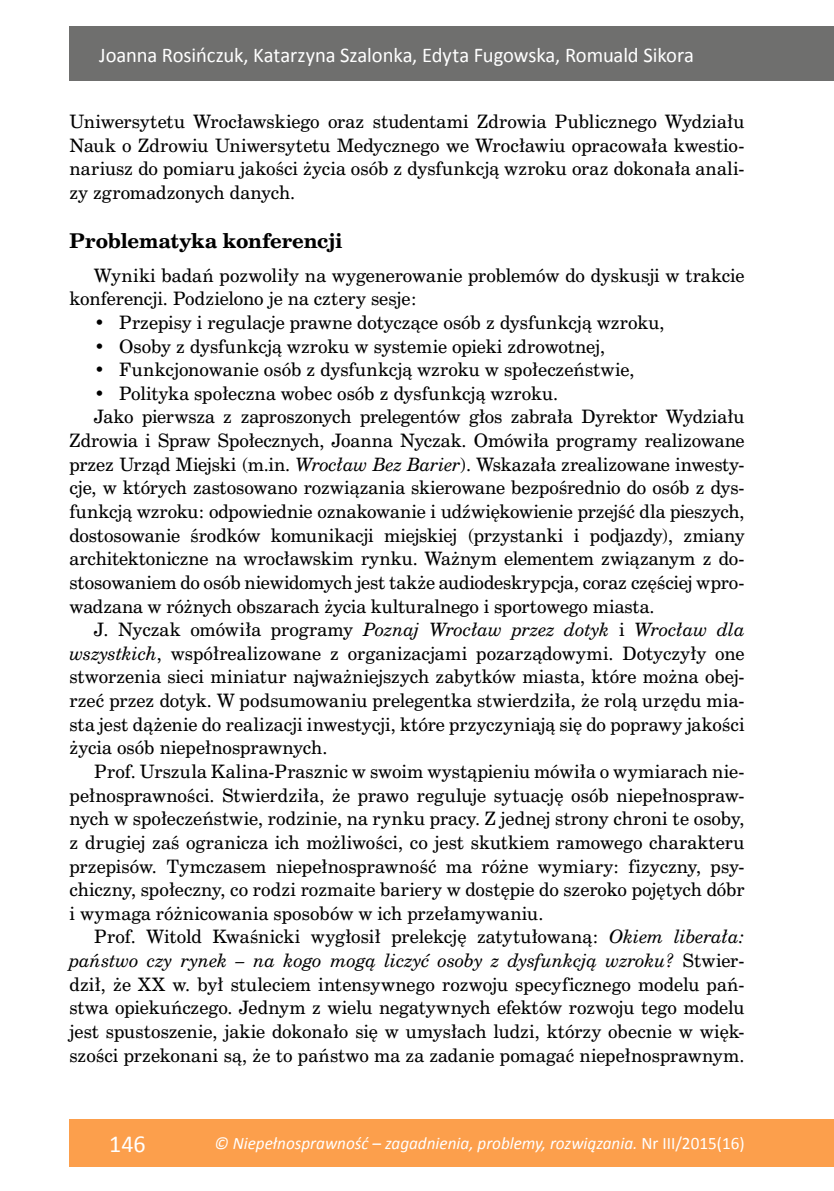
<style>
.page{position:relative;width:834px;height:1191px;background:#fff}
.page>*{position:absolute;margin:0;border:0;box-sizing:border-box;transform-origin:0 0}
.t1{font:24.5px "Calibri";color:#fff}
.t2{font:21px "Calibri";letter-spacing:-.005em;color:#fff}
.t3{font:700 19.25px "Cent Schbook PL";letter-spacing:-.01em;color:#000}
.t4{font:17.5px/23.6px "Cent Schbook PL";color:#000;text-align:justify}
.t5{font:italic 17.5px "Cent Schbook PL";color:#000}
.t6{font:italic 17.5px "Calibri";color:#fff}
.s1{font-style:italic}
.s2{font-style:normal}
</style>
<div class="page">
<div style="left:69px;top:1119px;width:764px;height:47px;background:#fc9f4c"></div>
<div style="left:69px;top:26px;width:764px;height:55px;background:#6f6f6e"></div>
<p class="t2" style="left:99px;top:40px;width:596px">Joanna Rosińczuk, Katarzyna Szalonka, Edyta Fugowska, Romuald Sikora</p>
<p class="t4" style="left:69px;top:110px;width:676px">Uniwersytetu Wrocławskiego oraz studentami Zdrowia Publicznego Wydziału Nauk o Zdrowiu Uniwersytetu Medycznego we Wrocławiu opracowała kwestio&shy;nariusz do pomiaru jakości życia osób z dysfunkcją wzroku oraz dokonała anali&shy;zy zgromadzonych danych.</p>
<p class="t3" style="left:69px;top:228px;width:274px">Problematyka konferencji</p>
<p class="t4" style="left:69px;top:263px;width:676px;text-indent:25px">Wyniki badań pozwoliły na wygenerowanie problemów do dyskusji w trakcie konferencji. Podzielono je na cztery sesje:</p>
<p class="t4" style="left:94px;top:310px;width:571px">• Przepisy i regulacje prawne dotyczące osób z dysfunkcją wzroku,</p>
<p class="t4" style="left:94px;top:334px;width:512px">• Osoby z dysfunkcją wzroku w systemie opieki zdrowotnej,</p>
<p class="t4" style="left:94px;top:358px;width:541px">• Funkcjonowanie osób z dysfunkcją wzroku w społeczeństwie,</p>
<p class="t4" style="left:94px;top:381px;width:465px">• Polityka społeczna wobec osób z dysfunkcją wzroku.</p>
<p class="t4" style="left:94px;top:405px;width:651px">Jako pierwsza z zaproszonych prelegentów głos zabrała Dyrektor Wydziału</p>
<p class="t4" style="left:69px;top:428px;width:676px">Zdrowia i Spraw Społecznych, Joanna Nyczak. Omówiła programy realizowane</p>
<p class="t4" style="left:69px;top:452px;width:676px">przez Urząd Miejski (m.in. <span class="s1">Wrocław Bez Barier</span>). Wskazała zrealizowane inwesty-</p>
<p class="t4" style="left:69px;top:476px;width:676px">cje, w których zastosowano rozwiązania skierowane bezpośrednio do osób z dys-</p>
<p class="t4" style="left:69px;top:499px;width:676px">funkcją wzroku: odpowiednie oznakowanie i udźwiękowienie przejść dla pieszych,</p>
<p class="t4" style="left:69px;top:523px;width:676px">dostosowanie środków komunikacji miejskiej (przystanki i podjazdy), zmiany</p>
<p class="t4" style="left:69px;top:547px;width:676px">architektoniczne na wrocławskim rynku. Ważnym elementem związanym z do-</p>
<p class="t4" style="left:69px;top:570px;width:676px">stosowaniem do osób niewidomych jest także audiodeskrypcja, coraz częściej wpro-</p>
<p class="t4" style="left:69px;top:594px;width:586px">wadzana w różnych obszarach życia kulturalnego i sportowego miasta.</p>
<p class="t5" style="left:94px;top:618px;width:651px"><span class="s2">J. Nyczak omówiła programy</span> Poznaj Wrocław przez dotyk <span class="s2">i</span> Wrocław dla</p>
<p class="t4" style="left:69px;top:641px;width:676px"><span class="s1">wszystkich</span>, współrealizowane z organizacjami pozarządowymi. Dotyczyły one</p>
<p class="t4" style="left:69px;top:665px;width:676px">stworzenia sieci miniatur najważniejszych zabytków miasta, które można obej-</p>
<p class="t4" style="left:69px;top:688px;width:676px">rzeć przez dotyk. W podsumowaniu prelegentka stwierdziła, że rolą urzędu mia-</p>
<p class="t4" style="left:69px;top:712px;width:676px">sta jest dążenie do realizacji inwestycji, które przyczyniają się do poprawy jakości</p>
<p class="t4" style="left:69px;top:736px;width:259px">życia osób niepełnosprawnych.</p>
<p class="t4" style="left:94px;top:759px;width:651px">Prof. Urszula Kalina-Prasznic w swoim wystąpieniu mówiła o wymiarach nie-</p>
<p class="t4" style="left:69px;top:783px;width:676px">pełnosprawności. Stwierdziła, że prawo reguluje sytuację osób niepełnospraw-</p>
<p class="t4" style="left:69px;top:806px;width:676px">nych w społeczeństwie, rodzinie, na rynku pracy. Z jednej strony chroni te osoby,</p>
<p class="t4" style="left:69px;top:830px;width:676px">z drugiej zaś ogranicza ich możliwości, co jest skutkiem ramowego charakteru</p>
<p class="t4" style="left:69px;top:854px;width:676px">przepisów. Tymczasem niepełnosprawność ma różne wymiary: fizyczny, psy-</p>
<p class="t4" style="left:69px;top:877px;width:676px">chiczny, społeczny, co rodzi rozmaite bariery w dostępie do szeroko pojętych dóbr</p>
<p class="t4" style="left:69px;top:901px;width:475px">i wymaga różnicowania sposobów w ich przełamywaniu.</p>
<p class="t4" style="left:94px;top:925px;width:651px">Prof. Witold Kwaśnicki wygłosił prelekcję zatytułowaną: <span class="s1">Okiem liberała:</span></p>
<p class="t5" style="left:69px;top:949px;width:676px">państwo czy rynek – na kogo mogą liczyć osoby z dysfunkcją wzroku? <span class="s2">Stwier-</span></p>
<p class="t4" style="left:69px;top:972px;width:676px">dził, że XX w. był stuleciem intensywnego rozwoju specyficznego modelu pań-</p>
<p class="t4" style="left:69px;top:995px;width:676px">stwa opiekuńczego. Jednym z wielu negatywnych efektów rozwoju tego modelu</p>
<p class="t4" style="left:69px;top:1019px;width:676px">jest spustoszenie, jakie dokonało się w umysłach ludzi, którzy obecnie w więk-</p>
<p class="t4" style="left:69px;top:1043px;width:676px">szości przekonani są, że to państwo ma za zadanie pomagać niepełnosprawnym.</p>
<h1 class="t1" style="left:109px;top:1126px;width:38px">146</h1>
<p class="t6" style="left:214px;top:1131px;width:531px">© Niepełnosprawność – zagadnienia, problemy, rozwiązania. <span class="s2">Nr III/2015(16)</span></p>
</div>
